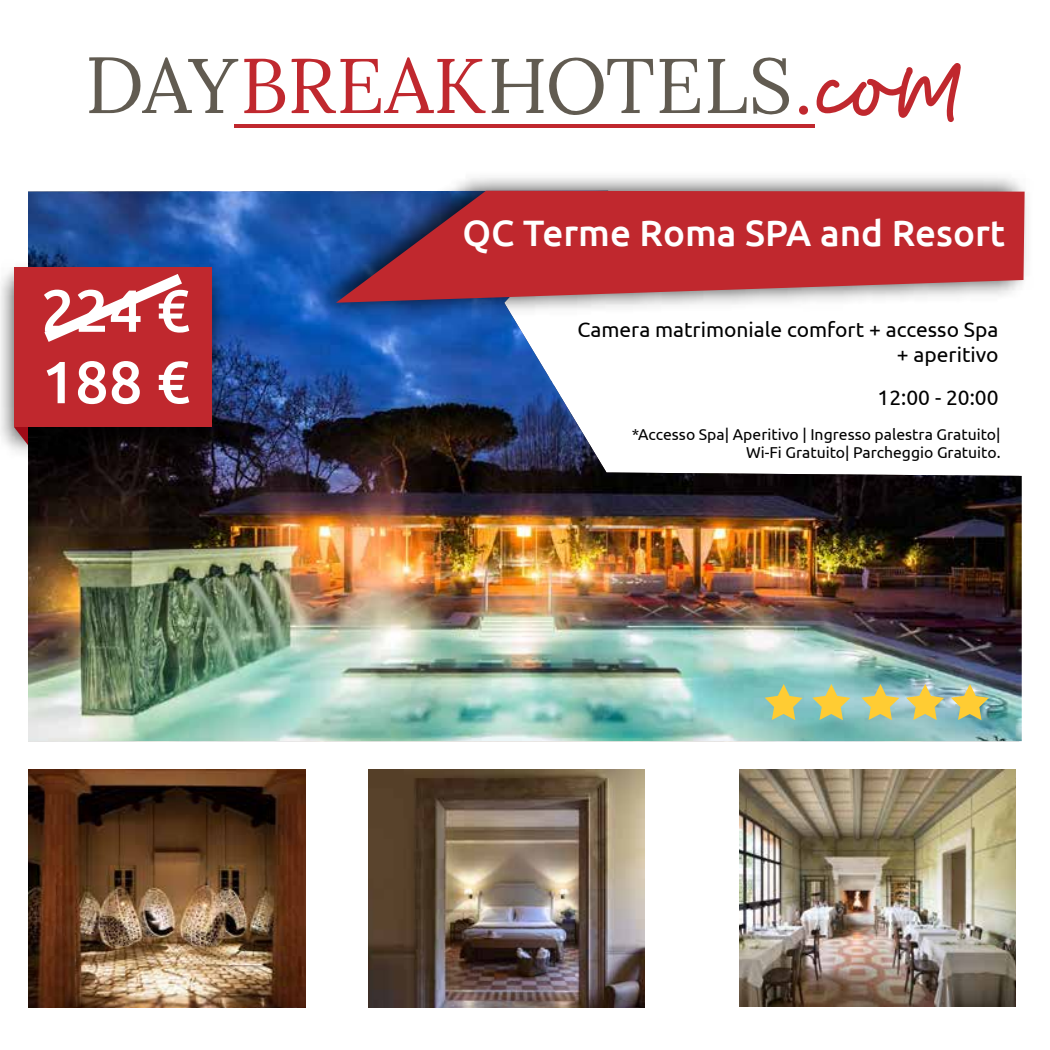
<style>
.page{position:relative;width:1050px;height:1050px;background:#fff}
.page>*{position:absolute;margin:0;border:0;box-sizing:border-box;transform-origin:0 0}
.t1{font:500 59.5px/71.4px "Ubuntu";color:#fff}
.t2{font:500 36.75px "Ubuntu";color:#fff}
.t3{font:21px/25.2px "Ubuntu";color:#000;text-align:right}
.t4{font:15.75px/18.9px "Ubuntu";color:#000;text-align:right}
</style>
<div class="page">
<svg style="left:660px;top:59px;width:40px;height:54px"></svg>
<svg style="left:291px;top:57px;width:195px;height:56px"></svg>
<svg style="left:492px;top:57px;width:161px;height:58px"></svg>
<svg style="left:708px;top:57px;width:81px;height:58px"></svg>
<div style="left:799px;top:106px;width:9px;height:9px;background:#c0282e;border-radius:50%"></div>
<svg style="left:89px;top:57px;width:196px;height:56px"></svg>
<svg style="left:816px;top:63px;width:145px;height:59px"></svg>
<hr style="left:234px;top:124px;width:582px;height:4px;background:#c0282e">
<img style="left:28px;top:191px;width:994px;height:550px">
<img style="left:298px;top:177px;width:729px;height:152px">
<svg style="left:336px;top:191px;width:689px;height:112px;background:#ae3c49"></svg>
<img style="left:0;top:254px;width:238px;height:212px">
<div style="left:14px;top:268px;width:198px;height:159px;background:#c0282e"></div>
<svg style="left:14px;top:427px;width:14px;height:18px"></svg>
<svg style="left:44px;top:274px;width:138px;height:68px"></svg>
<svg style="left:765px;top:684px;width:38px;height:36px"></svg>
<svg style="left:812px;top:684px;width:38px;height:36px"></svg>
<svg style="left:861px;top:684px;width:38px;height:36px"></svg>
<svg style="left:906px;top:684px;width:38px;height:36px"></svg>
<svg style="left:951px;top:684px;width:38px;height:36px"></svg>
<img style="left:29px;top:769px;width:276px;height:238px">
<img style="left:368px;top:769px;width:277px;height:238px">
<img style="left:739px;top:769px;width:277px;height:237px">
<h1 class="t1" style="left:41px;top:273px;width:151px">224 €<br>188 €</h1>
<h2 class="t2" style="left:462px;top:210px;width:544px">QC Terme Roma SPA and Resort</h2>
<h3 class="t3" style="left:577px;top:316px;width:423px">Camera matrimoniale comfort + accesso Spa + aperitivo</h3>
<h3 class="t3" style="left:878px;top:385px;width:123px">12:00 - 20:00</h3>
<p class="t4" style="left:632px;top:424px;width:370px">*Accesso Spa| Aperitivo | Ingresso palestra Gratuito|<br>Wi-Fi Gratuito| Parcheggio Gratuito.</p>
</div>
